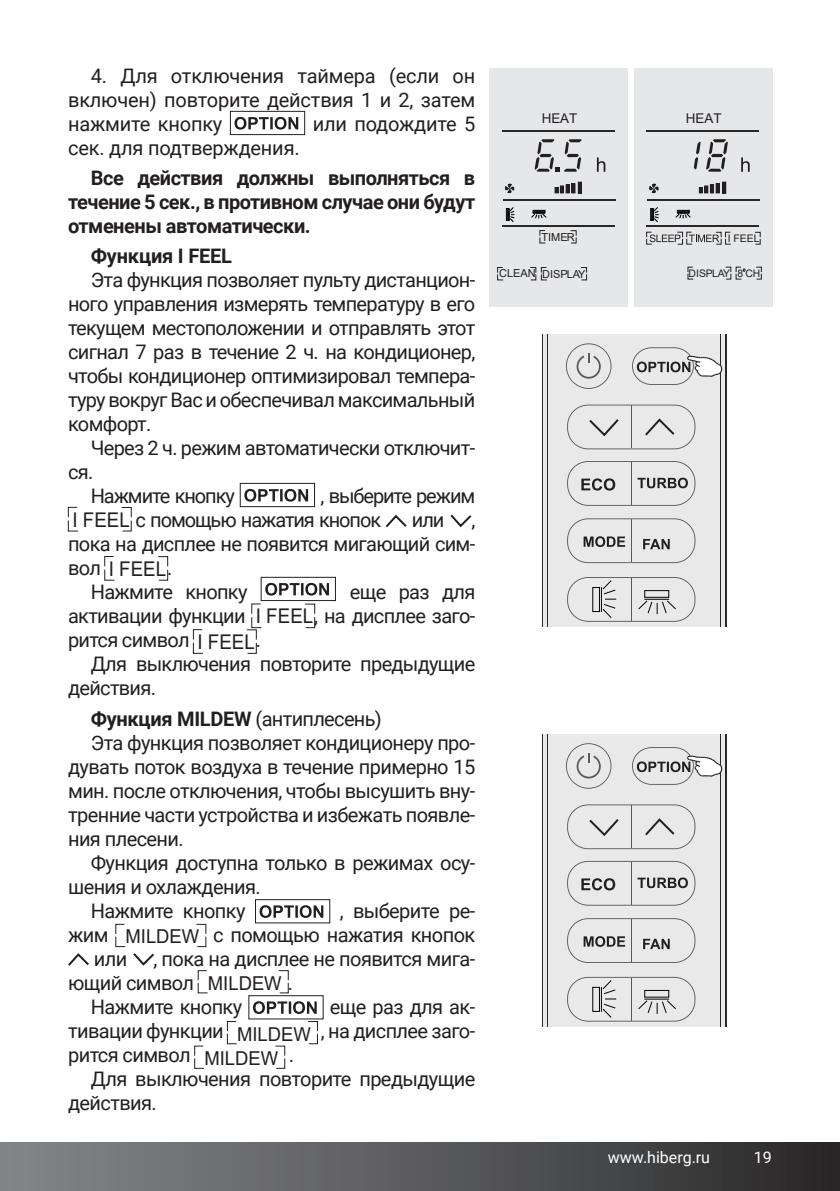
<style>
.page{position:relative;width:840px;height:1191px;background:#fff}
.page>*{position:absolute;margin:0;border:0;box-sizing:border-box;transform-origin:0 0}
.t1{font:20.2px "Arial";color:#231f20;scale:.93 1}
.t2{font:20px/24px "Roboto";letter-spacing:-.03em;color:#231f20;text-align:justify}
.t3{font:700 20px/24px "Roboto";letter-spacing:-.025em;color:#231f20;text-align:justify}
.t4{font:20px/24.2px "Roboto";letter-spacing:-.055em;color:#231f20}
.t5{font:20px "Roboto";letter-spacing:-.01em;color:#231f20}
.t6{font:16px "Roboto";color:#fff}
.t7{font:13.4px "Arial";color:#231f20}
.t8{font:11px "Arial";color:#231f20}
.t9{font:10.4px "Arial";color:#231f20}
.s1{font-family:"Arial";font-size:20.2px}
.s2{font-family:"Roboto";font-size:20px}
.s3{font-weight:400}
.s4{font-family:"Arial";font-size:19.2px}
</style>
<div class="page">
<div style="left:0;top:1142px;width:839px;height:49px;background:linear-gradient(to right,#86888c,#2b2a2b)"></div>
<svg style="left:234px;top:117px;width:64px;height:13px"></svg>
<div style="left:230px;top:111px;width:75px;height:24px;border:1px solid #231f20"></div>
<svg style="left:244px;top:489px;width:64px;height:12px"></svg>
<div style="left:240px;top:483px;width:75px;height:24px;border:1px solid #231f20"></div>
<svg style="left:68px;top:507px;width:64px;height:24px"></svg>
<svg style="left:385px;top:514px;width:22px;height:14px"></svg>
<svg style="left:450px;top:514px;width:22px;height:14px"></svg>
<svg style="left:104px;top:556px;width:64px;height:24px"></svg>
<svg style="left:265px;top:583px;width:64px;height:12px"></svg>
<div style="left:260px;top:577px;width:76px;height:24px;border:1px solid #231f20"></div>
<svg style="left:193px;top:603px;width:122px;height:51px"></svg>
<svg style="left:259px;top:905px;width:64px;height:13px"></svg>
<div style="left:255px;top:899px;width:75px;height:24px;border:1px solid #231f20"></div>
<svg style="left:68px;top:953px;width:21px;height:13px"></svg>
<svg style="left:115px;top:924px;width:173px;height:69px"></svg>
<svg style="left:253px;top:1001px;width:63px;height:13px"></svg>
<div style="left:248px;top:995px;width:75px;height:24px;border:1px solid #231f20"></div>
<svg style="left:194px;top:1021px;width:124px;height:47px"></svg>
<div style="left:489px;top:68px;width:138px;height:239px;background:#e6e7e9"></div>
<svg style="left:505px;top:183px;width:9px;height:10px"></svg>
<svg style="left:531px;top:210px;width:15px;height:9px"></svg>
<svg style="left:596px;top:157px;width:9px;height:15px"></svg>
<svg style="left:534px;top:139px;width:47px;height:33px"></svg>
<svg style="left:505px;top:207px;width:9px;height:15px"></svg>
<svg style="left:554px;top:182px;width:27px;height:11px"></svg>
<hr style="left:502px;top:131px;width:112px;height:1px;background:#2a2824">
<hr style="left:502px;top:199px;width:113px;height:2px;background:#2a2824">
<hr style="left:501px;top:225px;width:113px;height:1px;background:#2a2824">
<svg style="left:497px;top:230px;width:89px;height:50px"></svg>
<div style="left:633px;top:68px;width:138px;height:239px;background:#e6e7e9"></div>
<svg style="left:649px;top:183px;width:9px;height:10px"></svg>
<svg style="left:675px;top:210px;width:15px;height:9px"></svg>
<svg style="left:741px;top:157px;width:8px;height:15px"></svg>
<svg style="left:693px;top:139px;width:34px;height:33px"></svg>
<svg style="left:650px;top:207px;width:8px;height:15px"></svg>
<svg style="left:698px;top:182px;width:27px;height:11px"></svg>
<hr style="left:646px;top:131px;width:112px;height:1px;background:#2a2824">
<hr style="left:646px;top:199px;width:113px;height:2px;background:#2a2824">
<hr style="left:646px;top:225px;width:112px;height:1px;background:#2a2824">
<div style="left:542px;top:334px;width:183px;height:293px;background:#e9e9e9"></div>
<hr style="left:725px;top:334px;width:1px;height:293px;background:#2a2824">
<hr style="left:541px;top:334px;width:1px;height:293px;background:#2a2824">
<hr style="left:720px;top:334px;width:1px;height:293px;background:#2a2824">
<hr style="left:547px;top:334px;width:1px;height:293px;background:#2a2824">
<svg style="left:566px;top:343px;width:45px;height:46px"></svg>
<svg style="left:567px;top:518px;width:128px;height:45px"></svg>
<svg style="left:567px;top:404px;width:128px;height:45px"></svg>
<svg style="left:567px;top:577px;width:128px;height:45px"></svg>
<svg style="left:567px;top:461px;width:128px;height:45px"></svg>
<div style="left:542px;top:734px;width:183px;height:293px;background:#e9e9e9"></div>
<hr style="left:725px;top:734px;width:1px;height:293px;background:#2a2824">
<hr style="left:541px;top:734px;width:1px;height:293px;background:#2a2824">
<hr style="left:720px;top:734px;width:1px;height:293px;background:#2a2824">
<hr style="left:547px;top:734px;width:1px;height:293px;background:#2a2824">
<svg style="left:566px;top:743px;width:45px;height:45px"></svg>
<svg style="left:567px;top:918px;width:128px;height:45px"></svg>
<svg style="left:567px;top:804px;width:128px;height:45px"></svg>
<svg style="left:567px;top:977px;width:128px;height:44px"></svg>
<svg style="left:567px;top:861px;width:128px;height:44px"></svg>
<svg style="left:632px;top:347px;width:90px;height:38px"></svg>
<svg style="left:632px;top:747px;width:90px;height:38px"></svg>
<svg style="left:687px;top:267px;width:74px;height:12px"></svg>
<svg style="left:646px;top:232px;width:114px;height:13px"></svg>
<p class="t2" style="left:68px;top:63px;width:408px;text-indent:23px">4. Для отключения таймера (если он включен) повторите действия 1 и 2, затем нажмите кнопку</p>
<p class="t5" style="left:312px;top:110px;width:164px">или подождите 5</p>
<p class="t5" style="left:68px;top:134px;width:233px">сек. для подтверждения.</p>
<p class="t3" style="left:68px;top:165px;width:408px;text-indent:23px">Все действия должны выполняться в течение 5 сек., в противном случае они будут отменены автоматически.</p>
<p class="t3" style="left:91px;top:243px;width:143px">Функция I FEEL</p>
<p class="t2" style="left:68px;top:267px;width:408px;text-indent:23px">Эта функция позволяет пульту дистанцион&shy;ного управления измерять температуру в его текущем местоположении и отправлять этот сигнал 7 раз в течение 2 ч. на кондиционер, чтобы кондиционер оптимизировал темпера&shy;туру вокруг Вас и обеспечивал максимальный комфорт.</p>
<p class="t2" style="left:91px;top:435px;width:386px">Через 2 ч. режим автоматически отключит-</p>
<p class="t2" style="left:68px;top:459px;width:27px">ся.</p>
<p class="t4" style="left:91px;top:483px;width:145px">Нажмите кнопку</p>
<p class="t4" style="left:72px;top:483px;width:404px;text-indent:248px">, выберите режим<br><span class="s1">I FEEL</span> с помощью нажатия кнопок</p>
<p class="t2" style="left:411px;top:507px;width:34px">или</p>
<p class="t2" style="left:68px;top:507px;width:408px;text-align:right">,<br>пока на дисплее не появится мигающий сим-</p>
<p class="t1" style="left:68px;top:555px;width:114px"><span class="s2">вол</span> I FEEL<span class="s2">.</span></p>
<p class="t2" style="left:91px;top:579px;width:158px">Нажмите кнопку</p>
<p class="t2" style="left:68px;top:579px;width:408px;text-indent:281px">еще раз для активации функции <span class="s1">I FEEL</span>, на дисплее заго&shy;рится символ <span class="s1">I FEEL</span>.</p>
<p class="t2" style="left:68px;top:651px;width:408px;text-indent:23px">Для выключения повторите предыдущие действия.</p>
<p class="t3" style="left:91px;top:706px;width:292px">Функция MILDEW <span class="s3">(антиплесень)</span></p>
<p class="t2" style="left:91px;top:730px;width:386px">Эта функция позволяет кондиционеру про-</p>
<p class="t2" style="left:68px;top:754px;width:408px">дувать поток воздуха в течение примерно 15</p>
<p class="t2" style="left:68px;top:778px;width:408px">мин. после отключения, чтобы высушить вну-</p>
<p class="t2" style="left:68px;top:802px;width:408px">тренние части устройства и избежать появле-</p>
<p class="t2" style="left:68px;top:826px;width:117px">ния плесени.</p>
<p class="t2" style="left:91px;top:850px;width:386px">Функция доступна только в режимах осу-</p>
<p class="t2" style="left:68px;top:874px;width:194px">шения и охлаждения.</p>
<p class="t2" style="left:91px;top:898px;width:156px">Нажмите кнопку</p>
<p class="t2" style="left:339px;top:898px;width:137px">, выберите ре-</p>
<p class="t2" style="left:68px;top:922px;width:408px">жим <sub>MILDEW</sub> с помощью нажатия кнопок</p>
<p class="t2" style="left:94px;top:946px;width:35px">или</p>
<p class="t2" style="left:153px;top:946px;width:323px">, пока на дисплее не появится мига-</p>
<p class="t2" style="left:68px;top:970px;width:226px">ющий символ <span class="s4">MILDEW</span> .</p>
<p class="t2" style="left:91px;top:994px;width:153px">Нажмите кнопку</p>
<p class="t2" style="left:68px;top:994px;width:408px;text-indent:261px">еще раз для ак&shy;тивации функции <sub>MILDEW</sub> , на дисплее заго&shy;рится символ <sub>MILDEW</sub> .</p>
<p class="t2" style="left:68px;top:1066px;width:408px;text-indent:23px">Для выключения повторите предыдущие действия.</p>
<p class="t7" style="left:541px;top:109px;width:37px">HEAT</p>
<p class="t8" style="left:541px;top:229px;width:35px">TIMER</p>
<p class="t8" style="left:499px;top:266px;width:88px">CLEAN DISPLAY</p>
<p class="t7" style="left:685px;top:109px;width:37px">HEAT</p>
<p class="t9" style="left:727px;top:231px;width:33px">I FEEL</p>
<p class="t9" style="left:688px;top:266px;width:73px">DISPLAY 8 CH</p>
<p class="t6" style="left:607px;top:1145px;width:104px">www.hiberg.ru</p>
<p class="t6" style="left:753px;top:1145px;width:19px">19</p>
</div>
